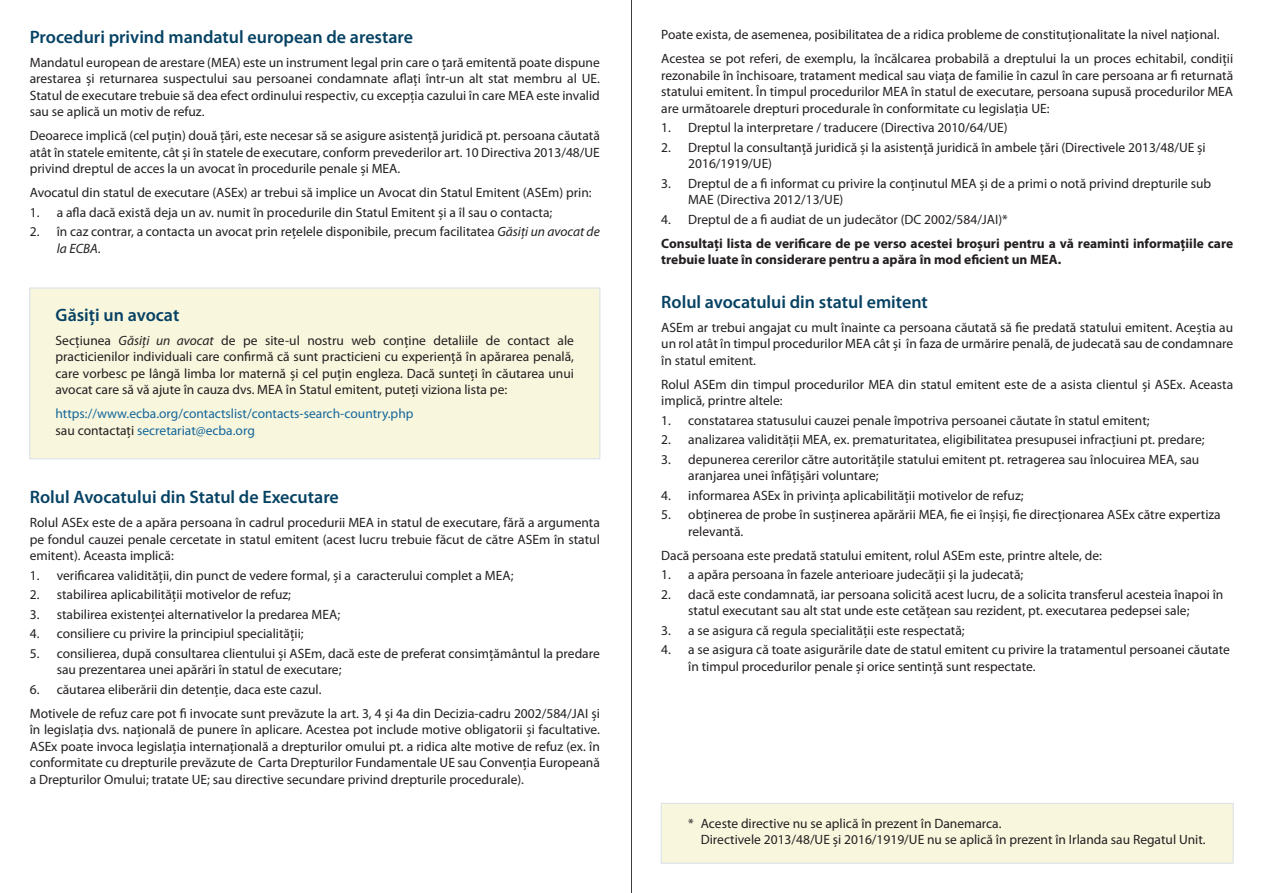
<style>
.page{position:relative;width:1263px;height:893px;background:#fff}
.page>*{position:absolute;margin:0;border:0;box-sizing:border-box;transform-origin:0 0}
.t1{font:600 18px "Myriad Pro";color:#064263}
.t2{font:13.5px/16.5px "Myriad Pro";color:#231f20}
.t3{font:700 13.5px/16.5px "Myriad Pro";color:#231f20}
.t4{font:13.5px/16.5px "Myriad Pro";color:#14679a}
.s1{font-style:italic}
.s2{color:#231f20}
</style>
<div class="page">
<div style="left:29px;top:287px;width:571px;height:172px;background:#f9f6de"></div>
<div style="left:661px;top:803px;width:573px;height:61px;background:#f9f6de"></div>
<hr style="left:631px;top:0;width:1px;height:893px;background:#3d3c3a">
<h1 class="t1" style="left:30px;top:29px;width:385px">Proceduri privind mandatul european de arestare</h1>
<p class="t2" style="left:30px;top:55px;width:572px;text-align:justify">Mandatul european de arestare (MEA) este un instrument legal prin care o țară emitentă poate dispune arestarea și returnarea suspectului sau persoanei condamnate aflați într-un alt stat membru al UE.<br>Statul de executare trebuie să dea efect ordinului respectiv, cu excepția cazului în care MEA este invalid sau se aplică un motiv de refuz.</p>
<p class="t2" style="left:30px;top:128px;width:572px;text-align:justify">Deoarece implică (cel puțin) două țări, este necesar să se asigure asistență juridică pt. persoana căutată atât în statele emitente, cât și în statele de executare, conform prevederilor art. 10 Directiva 2013/48/UE privind dreptul de acces la un avocat în procedurile penale și MEA.</p>
<p class="t2" style="left:30px;top:185px;width:563px">Avocatul din statul de executare (ASEx) ar trebui să implice un Avocat din Statul Emitent (ASEm) prin:</p>
<p class="t2" style="left:30px;top:205px;width:524px">1. a afla dacă există deja un av. numit în procedurile din Statul Emitent și a îl sau o contacta;</p>
<p class="t2" style="left:57px;top:224px;width:545px;text-indent:-27px">2. în caz contrar, a contacta un avocat prin rețelele disponibile, precum facilitatea <span class="s1">Găsiți un avocat de la ECBA</span>.</p>
<h1 class="t1" style="left:56px;top:307px;width:125px">Găsiți un avocat</h1>
<p class="t2" style="left:56px;top:333px;width:520px;text-align:justify">Secțiunea <span class="s1">Găsiți un avocat</span> de pe site-ul nostru web conține detaliile de contact ale practicienilor individuali care confirmă că sunt practicieni cu experiență în apărarea penală, care vorbesc pe lângă limba lor maternă și cel puțin engleza. Dacă sunteți în căutarea unui avocat care să vă ajute în cauza dvs. MEA în Statul emitent, puteți viziona lista pe:</p>
<p class="t4" style="left:56px;top:406px;width:359px">https://www.ecba.org/contactslist/contacts-search-country.php <span class="s2">sau contactați</span> secretariat@ecba.org</p>
<h1 class="t1" style="left:30px;top:490px;width:311px">Rolul Avocatului din Statul de Executare</h1>
<p class="t2" style="left:30px;top:516px;width:572px;text-align:justify">Rolul ASEx este de a apăra persoana în cadrul procedurii MEA in statul de executare, fără a argumenta pe fondul cauzei penale cercetate in statul emitent (acest lucru trebuie făcut de către ASEm în statul emitent). Aceasta implică:</p>
<p class="t2" style="left:30px;top:568px;width:485px">1. verificarea validității, din punct de vedere formal, și a caracterului complet a MEA;</p>
<p class="t2" style="left:30px;top:588px;width:263px">2. stabilirea aplicabilității motivelor de refuz;</p>
<p class="t2" style="left:30px;top:607px;width:312px">3. stabilirea existenței alternativelor la predarea MEA;</p>
<p class="t2" style="left:30px;top:627px;width:275px">4. consiliere cu privire la principiul specialității;</p>
<p class="t2" style="left:57px;top:646px;width:545px;text-indent:-27px">5. consilierea, după consultarea clientului și ASEm, dacă este de preferat consimțământul la predare sau prezentarea unei apărări în statul de executare;</p>
<p class="t2" style="left:30px;top:679px;width:572px;line-height:24px">6. căutarea eliberării din detenție, daca este cazul.<br>Motivele de refuz care pot fi invocate sunt prevăzute la art. 3, 4 și 4a din Decizia-cadru 2002/584/JAI și</p>
<p class="t2" style="left:30px;top:723px;width:572px;text-align:justify">în legislația dvs. națională de punere în aplicare. Acestea pot include motive obligatorii și facultative.<br>ASEx poate invoca legislația internațională a drepturilor omului pt. a ridica alte motive de refuz (ex. în conformitate cu drepturile prevăzute de Carta Drepturilor Fundamentale UE sau Convenția Europeană a Drepturilor Omului; tratate UE; sau directive secundare privind drepturile procedurale).</p>
<p class="t2" style="left:661px;top:24px;width:573px;line-height:24px">Poate exista, de asemenea, posibilitatea de a ridica probleme de constituționalitate la nivel național.<br>Acestea se pot referi, de exemplu, la încălcarea probabilă a dreptului la un proces echitabil, condiții</p>
<p class="t2" style="left:661px;top:68px;width:573px;text-align:justify">rezonabile în închisoare, tratament medical sau viața de familie în cazul în care persoana ar fi returnată statului emitent. În timpul procedurilor MEA în statul de executare, persoana supusă procedurilor MEA are următoarele drepturi procedurale în conformitate cu legislația UE:</p>
<p class="t2" style="left:661px;top:121px;width:348px">1. Dreptul la interpretare / traducere (Directiva 2010/64/UE)</p>
<p class="t2" style="left:688px;top:140px;width:519px;text-indent:-27px">2. Dreptul la consultanță juridică și la asistență juridică în ambele țări (Directivele 2013/48/UE și<br>2016/1919/UE)</p>
<p class="t2" style="left:688px;top:176px;width:524px;text-indent:-27px">3. Dreptul de a fi informat cu privire la conținutul MEA și de a primi o notă privind drepturile sub<br>MAE (Directiva 2012/13/UE)</p>
<p class="t2" style="left:661px;top:212px;width:348px">4. Dreptul de a fi audiat de un judecător (DC 2002/584/JAI)*</p>
<p class="t3" style="left:661px;top:236px;width:573px">Consultați lista de verificare de pe verso acestei broșuri pentru a vă reaminti informațiile care trebuie luate în considerare pentru a apăra în mod eficient un MEA.</p>
<h1 class="t1" style="left:661px;top:294px;width:268px">Rolul avocatului din statul emitent</h1>
<p class="t2" style="left:661px;top:320px;width:573px;text-align:justify">ASEm ar trebui angajat cu mult înainte ca persoana căutată să fie predată statului emitent. Aceștia au un rol atât în timpul procedurilor MEA cât și în faza de urmărire penală, de judecată sau de condamnare în statul emitent.</p>
<p class="t2" style="left:661px;top:377px;width:573px">Rolul ASEm din timpul procedurilor MEA din statul emitent este de a asista clientul și ASEx. Aceasta implică, printre altele:</p>
<p class="t2" style="left:661px;top:413px;width:490px">1. constatarea statusului cauzei penale împotriva persoanei căutate în statul emitent;</p>
<p class="t2" style="left:661px;top:433px;width:545px">2. analizarea validității MEA, ex. prematuritatea, eligibilitatea presupusei infracțiuni pt. predare;</p>
<p class="t2" style="left:688px;top:452px;width:512px;text-indent:-27px">3. depunerea cererilor către autoritățile statului emitent pt. retragerea sau înlocuirea MEA, sau aranjarea unei înfățișări voluntare;</p>
<p class="t2" style="left:661px;top:488px;width:364px">4. informarea ASEx în privința aplicabilității motivelor de refuz;</p>
<p class="t2" style="left:688px;top:508px;width:534px;text-indent:-27px">5. obținerea de probe în susținerea apărării MEA, fie ei înșiși, fie direcționarea ASEx către expertiza relevantă.</p>
<p class="t2" style="left:661px;top:548px;width:442px">Dacă persoana este predată statului emitent, rolul ASEm este, printre altele, de:</p>
<p class="t2" style="left:661px;top:568px;width:364px">1. a apăra persoana în fazele anterioare judecății și la judecată;</p>
<p class="t2" style="left:661px;top:587px;width:564px;text-align:center">2. dacă este condamnată, iar persoana solicită acest lucru, de a solicita transferul acesteia înapoi în statul executant sau alt stat unde este cetățean sau rezident, pt. executarea pedepsei sale;</p>
<p class="t2" style="left:661px;top:623px;width:305px">3. a se asigura că regula specialității este respectată;</p>
<p class="t2" style="left:688px;top:643px;width:543px;text-indent:-27px">4. a se asigura că toate asigurările date de statul emitent cu privire la tratamentul persoanei căutate în timpul procedurilor penale și orice sentință sunt respectate.</p>
<p class="t2" style="left:701px;top:816px;width:506px;text-indent:-13px">* Aceste directive nu se aplică în prezent în Danemarca.<br>Directivele 2013/48/UE și 2016/1919/UE nu se aplică în prezent în Irlanda sau Regatul Unit.</p>
</div>
